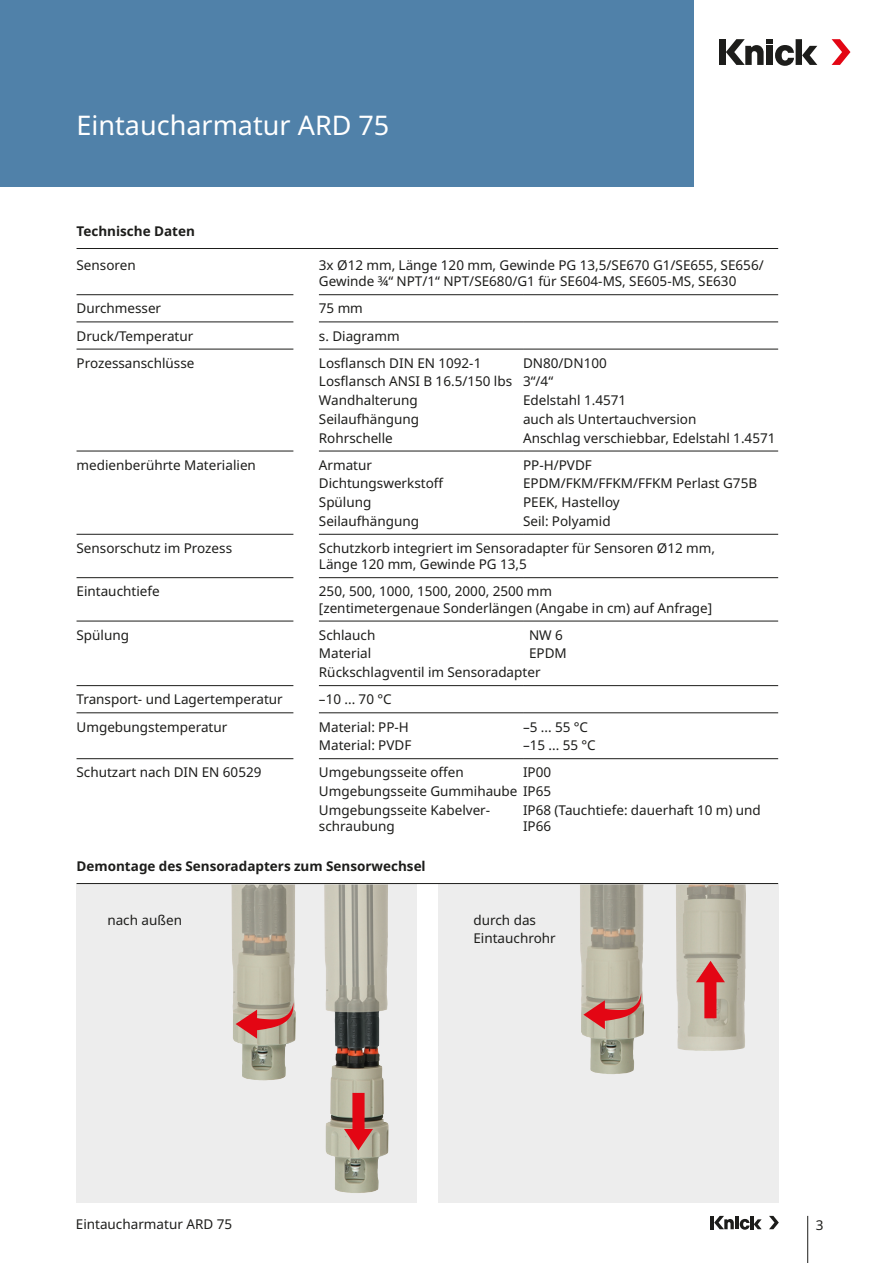
<style>
.page{position:relative;width:893px;height:1263px;background:#fff}
.page>*{position:absolute;margin:0;border:0;box-sizing:border-box;transform-origin:0 0}
.Produkt{font:27px "Noto Sans";color:#fff}
.Tabelle{font:13.5px/16.2px "Noto Sans";color:#1d1d1b}
.Tabelle_Headline{font:700 13.5px "Noto Sans";color:#1d1d1b}
.Beschriftungen{font:13.5px/18px "Noto Sans";color:#1d1d1b}
</style>
<div class="page">
<div style="left:0;top:0;width:693px;height:187px;background:#5081a9"></div>
<div style="left:719px;top:39px;width:7px;height:26px;background:#1d1d1b"></div>
<div style="left:796px;top:39px;width:6px;height:26px;background:#1d1d1b"></div>
<svg style="left:802px;top:46px;width:15px;height:19px"></svg>
<svg style="left:726px;top:39px;width:68px;height:27px"></svg>
<svg style="left:832px;top:39px;width:18px;height:26px"></svg>
<hr style="left:807px;top:1216px;width:1px;height:47px;background:#1d1d1b">
<hr style="left:710px;top:1216px;width:4px;height:13px;background:#1d1d1b">
<svg style="left:714px;top:1216px;width:48px;height:14px"></svg>
<svg style="left:769px;top:1216px;width:10px;height:13px"></svg>
<div style="left:438px;top:884px;width:340px;height:319px;background:#ededed"></div>
<div style="left:77px;top:884px;width:340px;height:319px;background:#ededed"></div>
<img style="left:231px;top:884px;width:65px;height:197px">
<img style="left:676px;top:884px;width:70px;height:167px">
<img style="left:324px;top:884px;width:65px;height:309px">
<img style="left:580px;top:884px;width:64px;height:190px">
<hr style="left:77px;top:294px;width:216px;height:1px;background:#1d1d1b">
<hr style="left:319px;top:294px;width:204px;height:1px;background:#1d1d1b">
<hr style="left:523px;top:294px;width:255px;height:1px;background:#1d1d1b">
<hr style="left:77px;top:322px;width:216px;height:1px;background:#1d1d1b">
<hr style="left:77px;top:349px;width:216px;height:1px;background:#1d1d1b">
<hr style="left:319px;top:322px;width:204px;height:1px;background:#1d1d1b">
<hr style="left:523px;top:322px;width:255px;height:1px;background:#1d1d1b">
<hr style="left:319px;top:349px;width:204px;height:1px;background:#1d1d1b">
<hr style="left:523px;top:349px;width:255px;height:1px;background:#1d1d1b">
<hr style="left:77px;top:451px;width:216px;height:1px;background:#1d1d1b">
<hr style="left:319px;top:451px;width:204px;height:1px;background:#1d1d1b">
<hr style="left:523px;top:451px;width:255px;height:1px;background:#1d1d1b">
<hr style="left:77px;top:534px;width:216px;height:1px;background:#1d1d1b">
<hr style="left:77px;top:577px;width:216px;height:1px;background:#1d1d1b">
<hr style="left:77px;top:621px;width:216px;height:1px;background:#1d1d1b">
<hr style="left:319px;top:534px;width:204px;height:1px;background:#1d1d1b">
<hr style="left:523px;top:534px;width:255px;height:1px;background:#1d1d1b">
<hr style="left:319px;top:577px;width:204px;height:1px;background:#1d1d1b">
<hr style="left:523px;top:577px;width:255px;height:1px;background:#1d1d1b">
<hr style="left:319px;top:621px;width:204px;height:1px;background:#1d1d1b">
<hr style="left:523px;top:621px;width:255px;height:1px;background:#1d1d1b">
<hr style="left:77px;top:685px;width:216px;height:1px;background:#1d1d1b">
<hr style="left:77px;top:712px;width:216px;height:1px;background:#1d1d1b">
<hr style="left:319px;top:685px;width:204px;height:1px;background:#1d1d1b">
<hr style="left:523px;top:685px;width:255px;height:1px;background:#1d1d1b">
<hr style="left:319px;top:712px;width:204px;height:1px;background:#1d1d1b">
<hr style="left:523px;top:712px;width:255px;height:1px;background:#1d1d1b">
<hr style="left:77px;top:758px;width:216px;height:1px;background:#1d1d1b">
<hr style="left:319px;top:758px;width:204px;height:1px;background:#1d1d1b">
<hr style="left:523px;top:758px;width:255px;height:1px;background:#1d1d1b">
<hr style="left:77px;top:248px;width:701px;height:1px;background:#1d1d1b">
<hr style="left:77px;top:883px;width:701px;height:1px;background:#1d1d1b">
<svg style="left:236px;top:1002px;width:57px;height:37px;background:#bf7e74"></svg>
<svg style="left:696px;top:961px;width:29px;height:57px;background:#cf6a66"></svg>
<svg style="left:344px;top:1093px;width:29px;height:57px;background:#c45f5a"></svg>
<svg style="left:583px;top:993px;width:58px;height:36px;background:#bf7e74"></svg>
<p class="Produkt" style="left:77px;top:106px;width:314px">Eintaucharmatur ARD 75</p>
<p class="Tabelle_Headline" style="left:77px;top:221px;width:120px">Technische Daten</p>
<p class="Tabelle" style="left:77px;top:257px;width:61px">Sensoren</p>
<p class="Tabelle" style="left:319px;top:257px;width:446px">3x Ø12 mm, Länge 120 mm, Gewinde PG 13,5/SE670 G1/SE655, SE656/<br>Gewinde ¾“ NPT/1“ NPT/SE680/G1 für SE604-MS, SE605-MS, SE630</p>
<p class="Tabelle" style="left:77px;top:301px;width:86px">Durchmesser</p>
<p class="Tabelle" style="left:319px;top:301px;width:46px">75 mm</p>
<p class="Tabelle" style="left:77px;top:328px;width:118px">Druck/Temperatur</p>
<p class="Tabelle" style="left:319px;top:328px;width:82px">s. Diagramm</p>
<p class="Tabelle" style="left:77px;top:355px;width:119px">Prozessanschlüsse</p>
<p class="Tabelle" style="left:319px;top:355px;width:164px">Losflansch DIN EN 1092-1</p>
<p class="Tabelle" style="left:523px;top:355px;width:85px">DN80/DN100</p>
<p class="Tabelle" style="left:319px;top:374px;width:195px">Losflansch ANSI B 16.5/150 lbs</p>
<p class="Tabelle" style="left:523px;top:374px;width:32px">3“/4“</p>
<p class="Tabelle" style="left:319px;top:392px;width:100px">Wandhalterung</p>
<p class="Tabelle" style="left:523px;top:392px;width:105px">Edelstahl 1.4571</p>
<p class="Tabelle" style="left:319px;top:411px;width:102px">Seilaufhängung</p>
<p class="Tabelle" style="left:523px;top:411px;width:175px">auch als Untertauchversion</p>
<p class="Tabelle" style="left:319px;top:430px;width:75px">Rohrschelle</p>
<p class="Tabelle" style="left:523px;top:430px;width:254px">Anschlag verschiebbar, Edelstahl 1.4571</p>
<p class="Tabelle" style="left:77px;top:457px;width:181px">medienberührte Materialien</p>
<p class="Tabelle" style="left:319px;top:457px;width:55px">Armatur</p>
<p class="Tabelle" style="left:523px;top:457px;width:70px">PP-H/PVDF</p>
<p class="Tabelle" style="left:319px;top:476px;width:126px">Dichtungswerkstoff</p>
<p class="Tabelle" style="left:523px;top:476px;width:236px">EPDM/FKM/FFKM/FFKM Perlast G75B</p>
<p class="Tabelle" style="left:319px;top:494px;width:54px">Spülung</p>
<p class="Tabelle" style="left:523px;top:494px;width:98px">PEEK, Hastelloy</p>
<p class="Tabelle" style="left:319px;top:513px;width:102px">Seilaufhängung</p>
<p class="Tabelle" style="left:523px;top:513px;width:89px">Seil: Polyamid</p>
<p class="Tabelle" style="left:77px;top:540px;width:157px">Sensorschutz im Prozess</p>
<p class="Tabelle" style="left:319px;top:540px;width:398px">Schutzkorb integriert im Sensoradapter für Sensoren Ø12 mm,<br>Länge 120 mm, Gewinde PG 13,5</p>
<p class="Tabelle" style="left:77px;top:584px;width:85px">Eintauchtiefe</p>
<p class="Tabelle" style="left:319px;top:584px;width:395px">250, 500, 1000, 1500, 2000, 2500 mm<br>[zentimetergenaue Sonderlängen (Angabe in cm) auf Anfrage]</p>
<p class="Tabelle" style="left:77px;top:627px;width:54px">Spülung</p>
<p class="Tabelle" style="left:319px;top:627px;width:58px">Schlauch</p>
<p class="Tabelle" style="left:529px;top:627px;width:35px">NW 6</p>
<p class="Tabelle" style="left:319px;top:646px;width:54px">Material</p>
<p class="Tabelle" style="left:529px;top:646px;width:39px">EPDM</p>
<p class="Tabelle" style="left:319px;top:664px;width:223px">Rückschlagventil im Sensoradapter</p>
<p class="Tabelle" style="left:77px;top:692px;width:208px">Transport- und Lagertemperatur</p>
<p class="Tabelle" style="left:319px;top:692px;width:74px">–10 ... 70 °C</p>
<p class="Tabelle" style="left:77px;top:719px;width:152px">Umgebungstemperatur</p>
<p class="Tabelle" style="left:319px;top:719px;width:92px">Material: PP-H</p>
<p class="Tabelle" style="left:523px;top:719px;width:67px">–5 ... 55 °C</p>
<p class="Tabelle" style="left:319px;top:737px;width:94px">Material: PVDF</p>
<p class="Tabelle" style="left:523px;top:737px;width:74px">–15 ... 55 °C</p>
<p class="Tabelle" style="left:77px;top:765px;width:186px">Schutzart nach DIN EN 60529</p>
<p class="Tabelle" style="left:319px;top:765px;width:146px">Umgebungsseite offen</p>
<p class="Tabelle" style="left:523px;top:765px;width:30px">IP00</p>
<p class="Tabelle" style="left:319px;top:783px;width:234px">Umgebungsseite Gummihaube IP65</p>
<p class="Tabelle" style="left:319px;top:802px;width:173px">Umgebungsseite Kabelver&shy;schraubung</p>
<p class="Tabelle" style="left:523px;top:802px;width:239px">IP68 (Tauchtiefe: dauerhaft 10 m) und<br>IP66</p>
<p class="Tabelle_Headline" style="left:77px;top:856px;width:351px">Demontage des Sensoradapters zum Sensorwechsel</p>
<p class="Beschriftungen" style="left:107px;top:911px;width:76px">nach außen</p>
<p class="Beschriftungen" style="left:473px;top:911px;width:84px">durch das<br>Eintauchrohr</p>
<p class="Tabelle" style="left:76px;top:1216px;width:158px">Eintaucharmatur ARD 75</p>
<p class="Tabelle" style="left:816px;top:1217px;width:9px">3</p>
</div>
